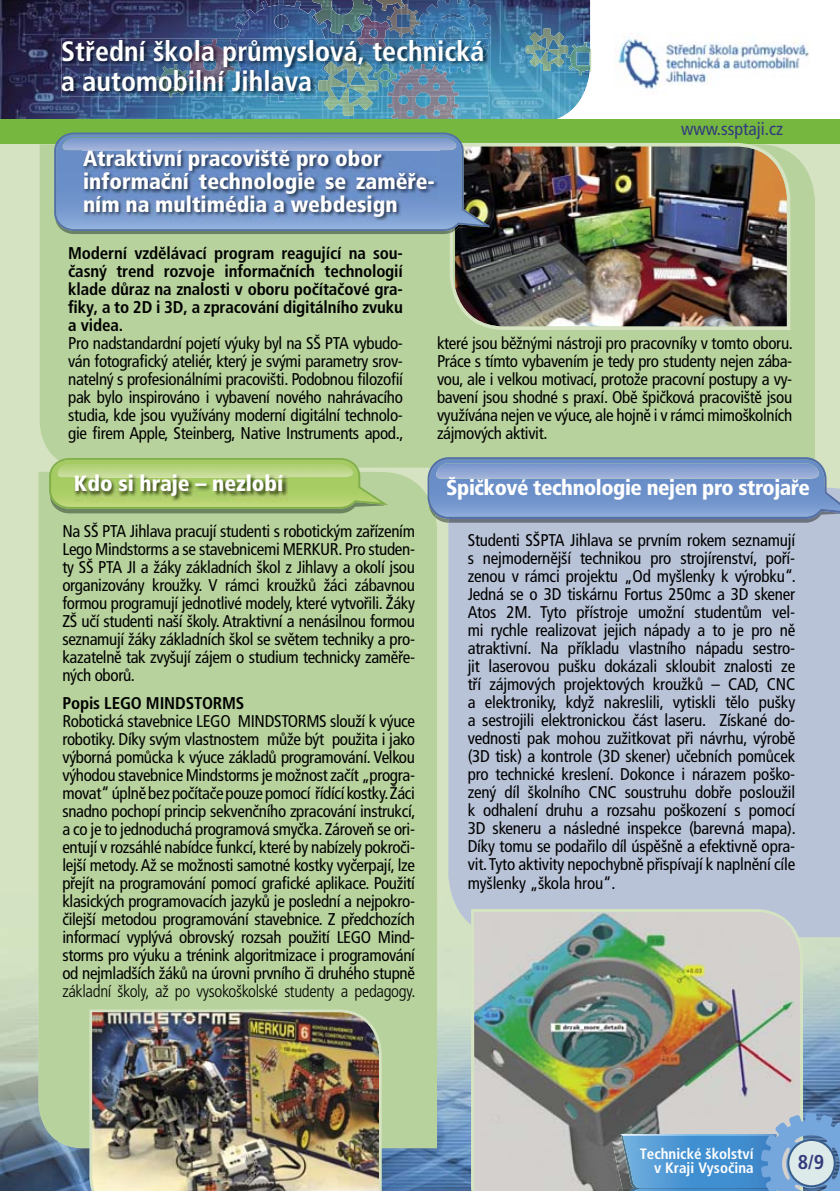
<style>
.page{position:relative;width:840px;height:1191px;background:#fff}
.page>*{position:absolute;margin:0;border:0;box-sizing:border-box;transform-origin:0 0}
.t1{font:700 28px/30px "Frutiger Condensed CE";color:#fff}
.t2{font:22px/23px "Frutiger Condensed CE Black";color:#fff}
.t3{font:21.4px "Frutiger Condensed CE Black";letter-spacing:-.02em;color:#fff}
.t4{font:700 condensed 20px "Frutiger CE";color:#323a7c}
.t5{font:condensed 18px "Frutiger CE";color:#323a7c}
.t6{font:condensed 17px/18px "Frutiger CE";letter-spacing:-.02em;color:#000;text-align:justify}
.t7{font:700 17px/18px "Frutiger Condensed CE";letter-spacing:-.01em;color:#000;text-align:justify}
.t8{font:17px "Frutiger Condensed CE Light";letter-spacing:-.02em;color:#000}
.t9{font:700 15px/14px "Frutiger Condensed CE";color:#fff;text-align:right}
</style>
<div class="page">
<div style="left:0;top:130px;width:839px;height:1061px;background:#d5e3c2"></div>
<img style="left:0;top:893px;width:839px;height:298px">
<img style="left:61px;top:0;width:495px;height:119px">
<img style="left:231px;top:0;width:100px;height:101px">
<img style="left:312px;top:0;width:60px;height:34px">
<img style="left:366px;top:0;width:38px;height:11px">
<img style="left:357px;top:17px;width:33px;height:22px">
<img style="left:415px;top:0;width:76px;height:45px">
<img style="left:387px;top:96px;width:71px;height:23px">
<img style="left:386px;top:4px;width:34px;height:33px">
<svg style="left:590px;top:48px;width:1px;height:24px"></svg>
<img style="left:566px;top:42px;width:24px;height:33px">
<img style="left:324px;top:96px;width:48px;height:20px">
<img style="left:525px;top:28px;width:42px;height:43px">
<div style="left:0;top:119px;width:839px;height:24px;background:#75b73f"></div>
<img style="left:614px;top:38px;width:195px;height:51px">
<img style="left:332px;top:39px;width:156px;height:57px">
<img style="left:230px;top:39px;width:102px;height:57px">
<img style="left:184px;top:39px;width:51px;height:51px">
<img style="left:357px;top:39px;width:29px;height:11px">
<img style="left:415px;top:39px;width:73px;height:34px">
<img style="left:156px;top:64px;width:34px;height:32px">
<img style="left:318px;top:56px;width:60px;height:40px">
<img style="left:373px;top:64px;width:23px;height:23px">
<div style="left:40px;top:144px;width:774px;height:323px;background:#b7d29c"></div>
<div style="left:39px;top:472px;width:398px;height:676px;background:#b7d29c"></div>
<div style="left:448px;top:523px;width:391px;height:414px;background:#b9c3d8"></div>
<img style="left:88px;top:1008px;width:295px;height:183px">
<img style="left:471px;top:909px;width:331px;height:282px">
<img style="left:449px;top:143px;width:340px;height:187px">
<svg style="left:55px;top:231px;width:407px;height:3px"></svg>
<svg style="left:54px;top:132px;width:435px;height:99px;background:#6d8ba9"></svg>
<img style="left:63px;top:137px;width:393px;height:13px">
<svg style="left:49px;top:458px;width:339px;height:55px;background:#a1c16e"></svg>
<img style="left:57px;top:464px;width:296px;height:13px">
<img style="left:82px;top:148px;width:357px;height:73px">
<img style="left:74px;top:474px;width:214px;height:27px">
<svg style="left:427px;top:457px;width:412px;height:66px;background:#7493c2"></svg>
<img style="left:436px;top:463px;width:382px;height:16px">
<img style="left:613px;top:1146px;width:3px;height:42px">
<svg style="left:616px;top:1113px;width:223px;height:78px;background:#6f9ec6"></svg>
<div style="left:787px;top:1140px;width:47px;height:46px;background:#dceae9;border-radius:50%"></div>
<div style="left:786px;top:1139px;width:49px;height:48px;border:2px solid #395d8a;border-radius:50%"></div>
<h1 class="t1" style="left:61px;top:37px;width:424px">Střední škola průmyslová, technická a automobilní Jihlava</h1>
<p class="t2" style="left:83px;top:148px;width:353px">Atraktivní pracoviště pro obor informační technologie se zaměře&shy;ním na multimédia a webdesign</p>
<p class="t5" style="left:680px;top:120px;width:103px">www.ssptaji.cz</p>
<p class="t7" style="left:68px;top:245px;width:336px">Moderní vzdělávací program reagující na sou&shy;časný trend rozvoje informačních technologií klade důraz na znalosti v oboru počítačové gra&shy;fiky, a to 2D i 3D, a zpracování digitálního zvuku a videa.</p>
<p class="t6" style="left:68px;top:335px;width:336px">Pro nadstandardní pojetí výuky byl na SŠ PTA vybudo&shy;ván fotografický ateliér, který je svými parametry srov&shy;natelný s profesionálními pracovišti. Podobnou filozofií pak bylo inspirováno i vybavení nového nahrávacího studia, kde jsou využívány moderní digitální technolo&shy;gie firem Apple, Steinberg, Native Instruments apod.,</p>
<p class="t6" style="left:437px;top:335px;width:357px">které jsou běžnými nástroji pro pracovníky v tomto oboru.<br>Práce s tímto vybavením je tedy pro studenty nejen zába&shy;vou, ale i velkou motivací, protože pracovní postupy a vy&shy;bavení jsou shodné s praxí. Obě špičková pracoviště jsou využívána nejen ve výuce, ale hojně i v rámci mimoškolních zájmových aktivit.</p>
<p class="t2" style="left:74px;top:473px;width:211px">Kdo si hraje – nezlobí</p>
<p class="t6" style="left:62px;top:523px;width:354px">Na SŠ PTA Jihlava pracují studenti s robotickým zařízením Lego Mindstorms a se stavebnicemi MERKUR. Pro studen&shy;ty SŠ PTA JI a žáky základních škol z Jihlavy a okolí jsou organizovány kroužky. V rámci kroužků žáci zábavnou formou programují jednotlivé modely, které vytvořili. Žáky ZŠ učí studenti naší školy. Atraktivní a nenásilnou formou seznamují žáky základních škol se světem techniky a pro&shy;kazatelně tak zvyšují zájem o studium technicky zaměře&shy;ných oborů.</p>
<p class="t7" style="left:62px;top:695px;width:183px">Popis LEGO MINDSTORMS</p>
<p class="t6" style="left:62px;top:713px;width:354px">Robotická stavebnice LEGO MINDSTORMS slouží k výuce robotiky. Díky svým vlastnostem může být použita i jako výborná pomůcka k výuce základů programování. Velkou výhodou stavebnice Mindstorms je možnost začít „progra&shy;movat“ úplně bez počítače pouze pomocí řídící kostky. Žáci snadno pochopí princip sekvenčního zpracování instrukcí, a co je to jednoduchá programová smyčka. Zároveň se ori&shy;entují v rozsáhlé nabídce funkcí, které by nabízely pokroči&shy;lejší metody. Až se možnosti samotné kostky vyčerpají, lze přejít na programování pomocí grafické aplikace. Použití klasických programovacích jazyků je poslední a nejpokro&shy;čilejší metodou programování stavebnice. Z předchozích informací vyplývá obrovský rozsah použití LEGO Mind&shy;storms pro výuku a trénink algoritmizace i programování od nejmladších žáků na úrovni prvního či druhého stupně</p>
<p class="t8" style="left:62px;top:982px;width:354px">základní školy, až po vysokoškolské studenty a pedagogy.</p>
<p class="t3" style="left:446px;top:477px;width:365px">Špičkové technologie nejen pro strojaře</p>
<p class="t6" style="left:467px;top:532px;width:329px">Studenti SŠPTA Jihlava se prvním rokem seznamují s nejmodernější technikou pro strojírenství, poří&shy;zenou v rámci projektu „Od myšlenky k výrobku“.<br>Jedná se o 3D tiskárnu Fortus 250mc a 3D skener Atos 2M. Tyto přístroje umožní studentům vel&shy;mi rychle realizovat jejich nápady a to je pro ně atraktivní. Na příkladu vlastního nápadu sestro&shy;jit laserovou pušku dokázali skloubit znalosti ze tří zájmových projektových kroužků – CAD, CNC a elektroniky, když nakreslili, vytiskli tělo pušky a sestrojili elektronickou část laseru. Získané do&shy;vednosti pak mohou zužitkovat při návrhu, výrobě (3D tisk) a kontrole (3D skener) učebních pomůcek pro technické kreslení. Dokonce i nárazem poško&shy;zený díl školního CNC soustruhu dobře posloužil k odhalení druhu a rozsahu poškození s pomocí 3D skeneru a následné inspekce (barevná mapa).<br>Díky tomu se podařilo díl úspěšně a efektivně opra&shy;vit. Tyto aktivity nepochybně přispívají k naplnění cíle myšlenky „škola hrou“.</p>
<p class="t9" style="left:639px;top:1147px;width:115px">Technické školství v Kraji Vysočina</p>
<p class="t4" style="left:797px;top:1152px;width:28px">8/9</p>
</div>
